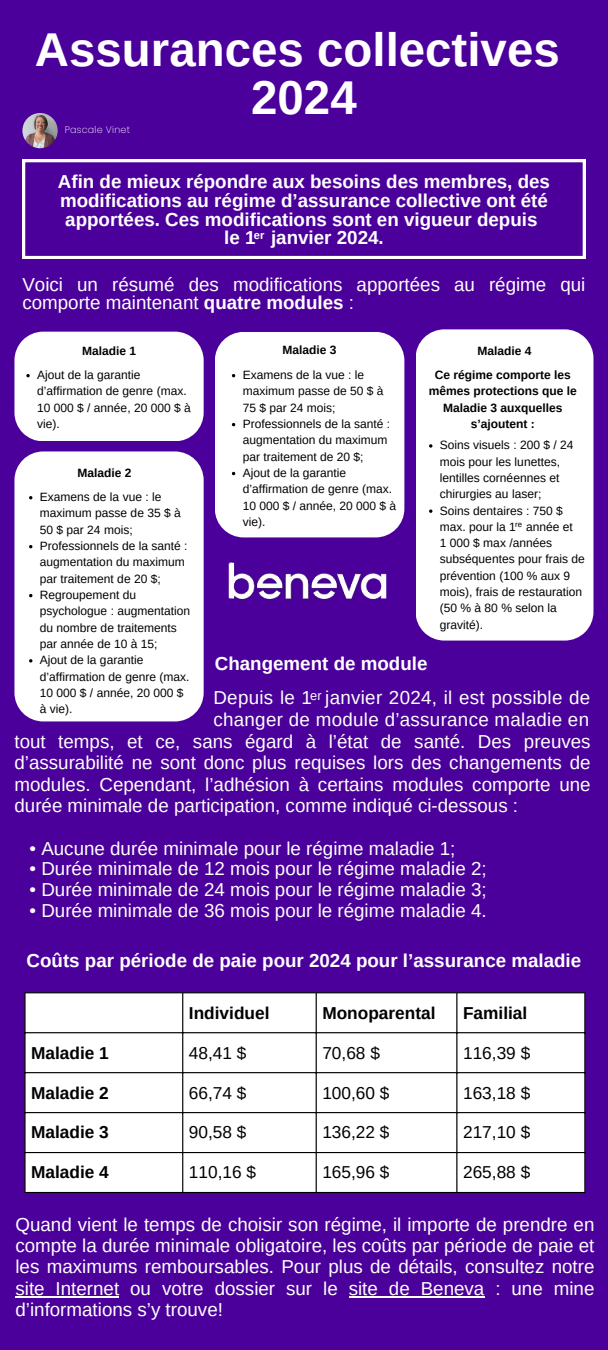
<style>
.page{position:relative;width:608px;height:1350px;background:#4b009b}
.page>*{position:absolute;margin:0;border:0;box-sizing:border-box;transform-origin:0 0}
.t1{font:700 47.4px/47.2px "Arimo";color:#fff;text-align:center}
.t2{font:18.75px/21.4px "Arimo";color:#fff}
.t3{font:700 18.75px/18.5px "Arimo";color:#fff;text-align:center}
.t4{font:17.25px "Arimo";color:#000}
.t5{font:700 17.25px "Arimo";color:#000}
.t6{font:12.75px "Arimo";color:#fff}
.t7{font:12px/16.3px "Arimo";color:#000}
.t8{font:700 12px/16.3px "Arimo";color:#000;text-align:center}
.t9{font:700 11.1px "Arimo";color:#fff}
.t10{font:200 9.52px "Poppins";letter-spacing:.025em;color:#fff}
.t11{font:7.8px "Arimo";color:#000}
.s1{font-weight:700}
</style>
<div class="page">
<svg style="left:22px;top:159px;width:563px;height:99px"></svg>
<div style="left:416px;top:329px;width:177px;height:311px;background:#fff"></div>
<div style="left:26px;top:993px;width:558px;height:199px;background:#fff"></div>
<hr style="left:24px;top:993px;width:2px;height:199px;background:#000">
<hr style="left:182px;top:993px;width:1px;height:199px;background:#000">
<hr style="left:315px;top:993px;width:1px;height:199px;background:#000">
<hr style="left:456px;top:993px;width:1px;height:199px;background:#000">
<hr style="left:584px;top:993px;width:1px;height:199px;background:#000">
<hr style="left:24px;top:992px;width:561px;height:1px;background:#000">
<hr style="left:24px;top:1032px;width:561px;height:1px;background:#000">
<hr style="left:24px;top:1072px;width:561px;height:1px;background:#000">
<hr style="left:24px;top:1112px;width:561px;height:1px;background:#000">
<hr style="left:24px;top:1152px;width:561px;height:1px;background:#000">
<hr style="left:24px;top:1192px;width:561px;height:1px;background:#000">
<img style="left:22px;top:113px;width:36px;height:35px;border-radius:50%">
<div style="left:14px;top:451px;width:189px;height:270px;background:#fff;border-radius:29px"></div>
<svg style="left:29px;top:659px;width:3px;height:4px"></svg>
<div style="left:215px;top:332px;width:189px;height:205px;background:#fff;border-radius:29px"></div>
<img style="left:228px;top:562px;width:159px;height:38px">
<div style="left:14px;top:332px;width:189px;height:109px;background:#fff"></div>
<svg style="left:429px;top:444px;width:3px;height:4px"></svg>
<hr style="left:15px;top:1296px;width:104px;height:2px;background:#fff">
<hr style="left:348px;top:1296px;width:136px;height:2px;background:#fff">
<p class="t1" style="left:35px;top:26px;width:526px">Assurances collectives<br>2024</p>
<p class="t10" style="left:65px;top:123px;width:67px">Pascale Vinet</p>
<p class="t3" style="left:58px;top:173px;width:493px">Afin de mieux répondre aux besoins des membres, des modifications au régime d’assurance collective ont été apportées. Ces modifications sont en vigueur depuis le 1 janvier 2024.</p>
<p class="t2" style="left:22px;top:275px;width:564px;line-height:18.6px">Voici un résumé des modifications apportées au régime qui comporte maintenant <span class="s1">quatre modules</span> :</p>
<p class="t8" style="left:82px;top:343px;width:56px">Maladie 1</p>
<p class="t7" style="left:37px;top:367px;width:155px">Ajout de la garantie d’affirmation de genre (max.<br>10 000 $ / année, 20 000 $ à vie).</p>
<p class="t9" style="left:254px;top:228px;width:12px">er</p>
<h3 class="t8" style="left:282px;top:342px;width:56px">Maladie 3</h3>
<h5 class="t7" style="left:243px;top:367px;width:142px">Examens de la vue : le maximum passe de 50 $ à<br>75 $ par 24 mois;</h5>
<h3 class="t7" style="left:243px;top:416px;width:149px">Professionnels de la santé : augmentation du maximum par traitement de 20 $;</h3>
<h3 class="t7" style="left:243px;top:465px;width:155px">Ajout de la garantie d’affirmation de genre (max.<br>10 000 $ / année, 20 000 $ à vie).</h3>
<p class="t8" style="left:477px;top:343px;width:56px">Maladie 4</p>
<p class="t8" style="left:429px;top:367px;width:149px">Ce régime comporte les mêmes protections que le<br>Maladie 3 auxquelles s’ajoutent :</p>
<p class="t7" style="left:440px;top:437px;width:135px">Soins visuels : 200 $ / 24 mois pour les lunettes, lentilles cornéennes et chirurgies au laser;</p>
<p class="t7" style="left:440px;top:502px;width:146px">Soins dentaires : 750 $ max. pour la 1 année et<br>1 000 $ max /années subséquentes pour frais de prévention (100 % aux 9 mois), frais de restauration (50 % à 80 % selon la gravité).</p>
<h4 class="t8" style="left:77px;top:465px;width:56px">Maladie 2</h4>
<p class="t7" style="left:40px;top:489px;width:142px">Examens de la vue : le maximum passe de 35 $ à<br>50 $ par 24 mois;</p>
<p class="t7" style="left:40px;top:538px;width:149px">Professionnels de la santé : augmentation du maximum par traitement de 20 $;</p>
<p class="t7" style="left:40px;top:587px;width:152px">Regroupement du psychologue : augmentation du nombre de traitements par année de 10 à 15;</p>
<h2 class="t7" style="left:40px;top:652px;width:151px">Ajout de la garantie d’affirmation de genre (max.<br>10 000 $ / année, 20 000 $ à vie).</h2>
<p class="t11" style="left:515px;top:520px;width:8px">re</p>
<p class="t3" style="left:215px;top:654px;width:214px">Changement de module</p>
<p class="t2" style="left:213px;top:687px;width:378px">Depuis le 1 janvier 2024, il est possible de changer de module d’assurance maladie en</p>
<h3 class="t6" style="left:310px;top:688px;width:13px">er</h3>
<p class="t2" style="left:14px;top:731px;width:577px;text-align:justify">tout temps, et ce, sans égard à l’état de santé. Des preuves d’assurabilité ne sont donc plus requises lors des changements de modules. Cependant, l’adhésion à certains modules comporte une durée minimale de participation, comme indiqué ci-dessous :</p>
<p class="t2" style="left:30px;top:837px;width:427px">• Aucune durée minimale pour le régime maladie 1;</p>
<p class="t2" style="left:30px;top:858px;width:458px">• Durée minimale de 12 mois pour le régime maladie 2;</p>
<p class="t2" style="left:30px;top:879px;width:458px">• Durée minimale de 24 mois pour le régime maladie 3;</p>
<p class="t2" style="left:30px;top:900px;width:458px">• Durée minimale de 36 mois pour le régime maladie 4.</p>
<p class="t3" style="left:27px;top:952px;width:556px">Coûts par période de paie pour 2024 pour l’assurance maladie</p>
<h1 class="t5" style="left:189px;top:1003px;width:82px">Individuel</h1>
<p class="t5" style="left:322px;top:1003px;width:115px">Monoparental</p>
<p class="t5" style="left:463px;top:1003px;width:66px">Familial</p>
<h2 class="t5" style="left:31px;top:1043px;width:79px">Maladie 1</h2>
<h6 class="t4" style="left:189px;top:1043px;width:59px">48,41 $</h6>
<h3 class="t4" style="left:322px;top:1043px;width:59px">70,68 $</h3>
<h4 class="t4" style="left:463px;top:1043px;width:69px">116,39 $</h4>
<p class="t5" style="left:31px;top:1083px;width:79px">Maladie 2</p>
<h4 class="t4" style="left:189px;top:1083px;width:59px">66,74 $</h4>
<p class="t4" style="left:322px;top:1083px;width:69px">100,60 $</p>
<p class="t4" style="left:463px;top:1083px;width:69px">163,18 $</p>
<p class="t5" style="left:31px;top:1123px;width:79px">Maladie 3</p>
<p class="t4" style="left:189px;top:1123px;width:59px">90,58 $</p>
<p class="t4" style="left:322px;top:1123px;width:69px">136,22 $</p>
<h4 class="t4" style="left:463px;top:1123px;width:69px">217,10 $</h4>
<p class="t5" style="left:31px;top:1163px;width:79px">Maladie 4</p>
<p class="t4" style="left:189px;top:1163px;width:69px">110,16 $</p>
<p class="t4" style="left:322px;top:1163px;width:69px">165,96 $</p>
<p class="t4" style="left:463px;top:1163px;width:69px">265,88 $</p>
<p class="t2" style="left:15px;top:1213px;width:580px;text-align:justify">Quand vient le temps de choisir son régime, il importe de prendre en compte la durée minimale obligatoire, les coûts par période de paie et les maximums remboursables. Pour plus de détails, consultez notre site Internet ou votre dossier sur le site de Beneva : une mine d’informations s’y trouve!</p>
</div>
